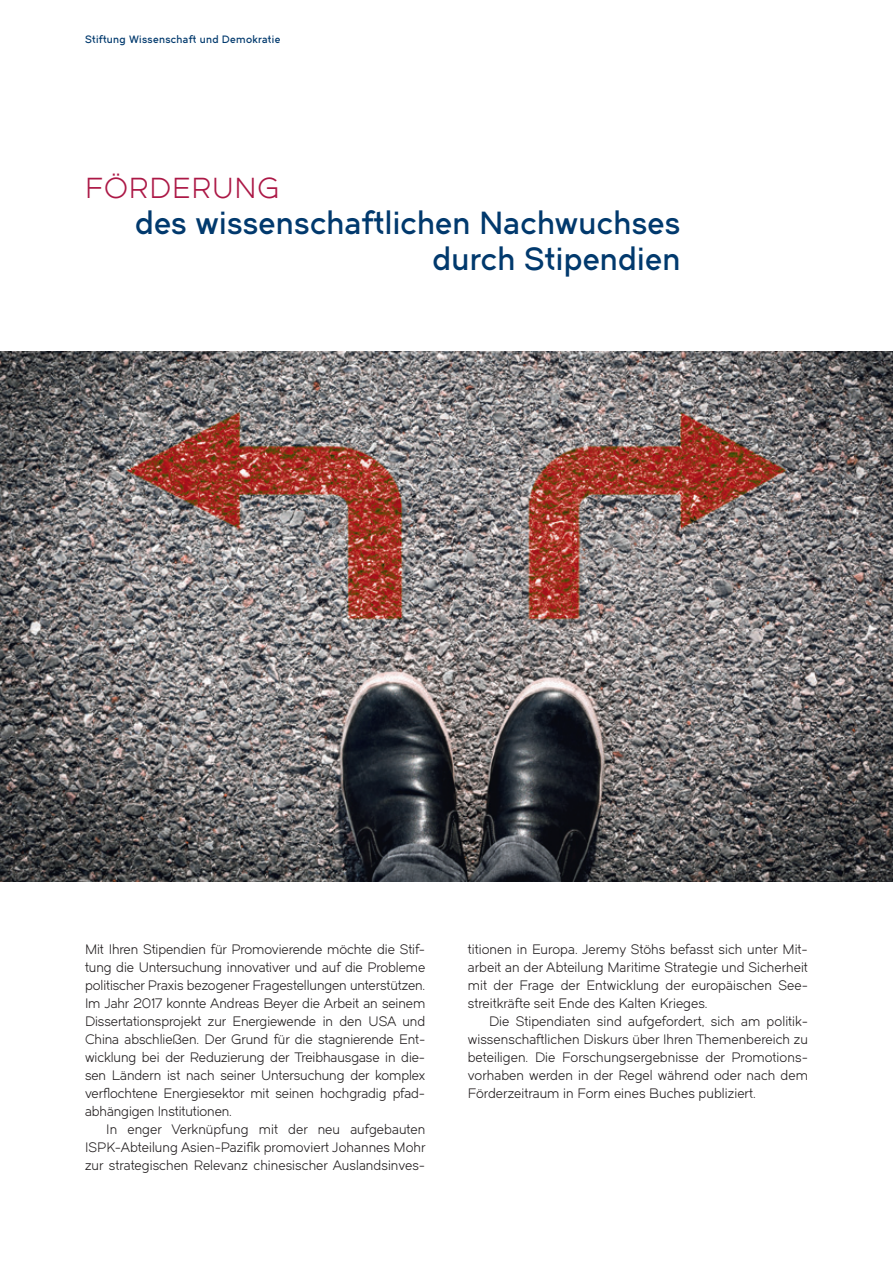
<style>
.page{position:relative;width:893px;height:1263px;background:#fff}
.page>*{position:absolute;margin:0;border:0;box-sizing:border-box;transform-origin:0 0}
.t1{font:31.5px/36px "Dual 600";letter-spacing:.01em;color:#01396d;text-align:right}
.t2{font:28.5px "Dual 400";letter-spacing:.03em;color:#ac1846}
.t3{font:13.5px/18px "Dual 400";letter-spacing:.005em;color:#231f20;text-align:justify}
.t4{font:10.5px "Dual 600";letter-spacing:.03em;color:#01396d}
</style>
<div class="page">
<img style="left:0;top:351px;width:893px;height:531px">
<p class="t4" style="left:85px;top:32px;width:197px">Stiftung Wissenschaft und Demokratie</p>
<h2 class="t2" style="left:85px;top:171px;width:196px">FÖRDERUNG</h2>
<h1 class="t1" style="left:135px;top:204px;width:547px">des wissenschaftlichen Nachwuchses durch Stipendien</h1>
<p class="t3" style="left:85px;top:940px;width:342px">Mit Ihren Stipendien für Promovierende möchte die Stif&shy;tung die Untersuchung innovativer und auf die Probleme politischer Praxis bezogener Fragestellungen unterstützen.<br>Im Jahr 2017 konnte Andreas Beyer die Arbeit an seinem Dissertationsprojekt zur Energiewende in den USA und China abschließen. Der Grund für die stagnierende Ent&shy;wicklung bei der Reduzierung der Treibhausgase in die&shy;sen Ländern ist nach seiner Untersuchung der komplex verflochtene Energiesektor mit seinen hochgradig pfad&shy;abhängigen Institutionen.</p>
<p class="t3" style="left:85px;top:1120px;width:342px;text-indent:21px">In enger Verknüpfung mit der neu aufgebauten ISPK-Abteilung Asien-Pazifik promoviert Johannes Mohr zur strategischen Relevanz chinesischer Auslandsinves-</p>
<p class="t3" style="left:468px;top:940px;width:342px">titionen in Europa. Jeremy Stöhs befasst sich unter Mit&shy;arbeit an der Abteilung Maritime Strategie und Sicherheit mit der Frage der Entwicklung der europäischen See&shy;streitkräfte seit Ende des Kalten Krieges.</p>
<p class="t3" style="left:468px;top:1012px;width:342px;text-indent:21px">Die Stipendiaten sind aufgefordert, sich am politik&shy;wissenschaftlichen Diskurs über Ihren Themenbereich zu beteiligen. Die Forschungsergebnisse der Promotions&shy;vorhaben werden in der Regel während oder nach dem Förderzeitraum in Form eines Buches publiziert.</p>
</div>
